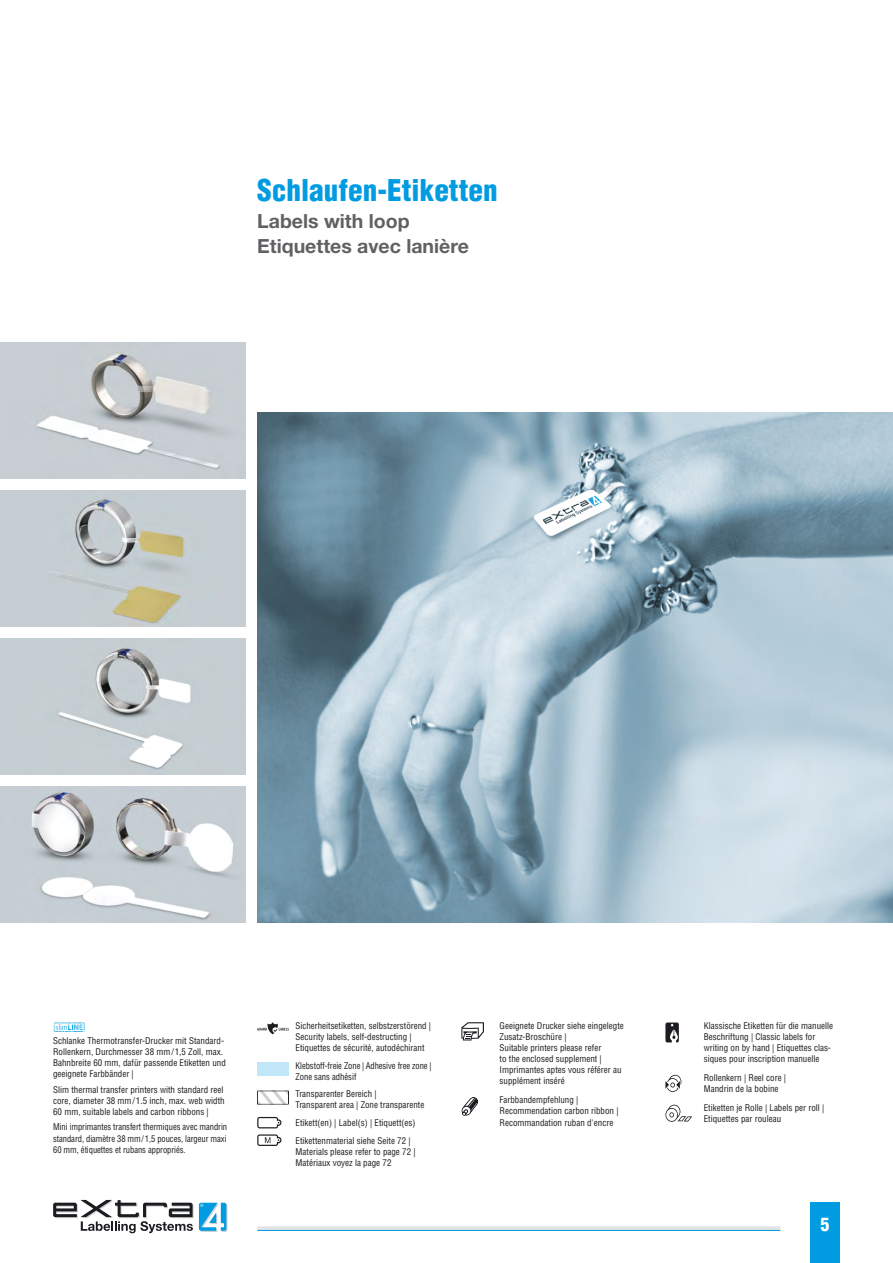
<style>
.page{position:relative;width:893px;height:1263px;background:#fff}
.page>*{position:absolute;margin:0;border:0;box-sizing:border-box;transform-origin:0 0}
.t1{font:900 condensed 29.25px "Helvetica";color:#009be1}
.t2{font:700 19.5px/24.6px "Helvetica Neue";color:rgb(27 28 32/.7)}
.t3{font:900 condensed 18px "Helvetica";color:#fff}
.t4{font:condensed 9px/11.1px "Helvetica";color:#1b1c20}
.t5{font:condensed 9px/11.1px "Helvetica";color:#1b1c20;scale:.95 1}
</style>
<div class="page">
<div style="left:810px;top:1202px;width:30px;height:61px;background:#009be1"></div>
<svg style="left:53px;top:1200px;width:175px;height:33px"></svg>
<hr style="left:257px;top:1226px;width:523px;height:4px;background:#e1e3e5">
<hr style="left:257px;top:1230px;width:523px;height:1px;background:#009be1">
<svg style="left:54px;top:1022px;width:31px;height:10px"></svg>
<svg style="left:257px;top:1022px;width:32px;height:12px"></svg>
<div style="left:257px;top:1062px;width:32px;height:14px;background:#c0e6f7"></div>
<svg style="left:257px;top:1117px;width:24px;height:11px"></svg>
<svg style="left:257px;top:1134px;width:24px;height:12px"></svg>
<svg style="left:461px;top:1022px;width:23px;height:18px"></svg>
<svg style="left:461px;top:1097px;width:17px;height:19px"></svg>
<svg style="left:665px;top:1022px;width:14px;height:20px"></svg>
<svg style="left:665px;top:1074px;width:16px;height:18px"></svg>
<svg style="left:665px;top:1104px;width:27px;height:18px"></svg>
<svg style="left:257px;top:1091px;width:32px;height:13px"></svg>
<img style="left:257px;top:412px;width:636px;height:511px">
<img style="left:0;top:787px;width:245px;height:136px">
<img style="left:0;top:639px;width:245px;height:136px">
<img style="left:0;top:491px;width:245px;height:136px">
<img style="left:0;top:343px;width:245px;height:136px">
<h1 class="t1" style="left:257px;top:171px;width:242px">Schlaufen-Etiketten</h1>
<h2 class="t2" style="left:257px;top:208px;width:213px">Labels with loop<br>Etiquettes avec lanière</h2>
<p class="t4" style="left:53px;top:1035px;width:174px">Schlanke Thermotransfer-Drucker mit Standard-Rollenkern, Durchmesser 38 mm/1,5 Zoll, max.<br>Bahnbreite 60 mm, dafür passende Etiketten und geeignete Farbbänder |</p>
<p class="t4" style="left:53px;top:1084px;width:173px;text-align:justify">Slim thermal transfer printers with standard reel core, diameter 38 mm/1.5 inch, max. web width 60 mm, suitable labels and carbon ribbons |</p>
<p class="t5" style="left:53px;top:1121px;width:185px;text-align:justify">Mini imprimantes transfert thermiques avec mandrin standard, diamètre 38 mm/1,5 pouces, largeur maxi 60 mm, étiquettes et rubans appropriés.</p>
<p class="t4" style="left:296px;top:1020px;width:137px">Sicherheitsetiketten, selbstzerstörend |<br>Security labels, self-destructing |<br>Etiquettes de sécurité, autodéchirant</p>
<p class="t5" style="left:296px;top:1060px;width:145px">Klebstoff-freie Zone | Adhesive free zone |<br>Zone sans adhésif</p>
<p class="t4" style="left:296px;top:1088px;width:130px">Transparenter Bereich |<br>Transparent area | Zone transparente</p>
<p class="t4" style="left:296px;top:1114px;width:121px;line-height:17.5px">Etikett(en) | Label(s) | Etiquett(es)<br>Etikettenmaterial siehe Seite 72 |</p>
<p class="t4" style="left:296px;top:1146px;width:122px">Materials please refer to page 72 |<br>Matériaux voyez la page 72</p>
<p class="t4" style="left:500px;top:1020px;width:126px">Geeignete Drucker siehe eingelegte<br>Zusatz-Broschüre |<br>Suitable printers please refer<br>to the enclosed supplement |<br>Imprimantes aptes vous référer au supplément inséré</p>
<p class="t4" style="left:500px;top:1094px;width:120px">Farbbandempfehlung |<br>Recommendation carbon ribbon |<br>Recommandation ruban d'encre</p>
<p class="t4" style="left:704px;top:1020px;width:131px">Klassische Etiketten für die manuelle Beschriftung | Classic labels for writing on by hand | Etiquettes clas&shy;siques pour inscription manuelle</p>
<p class="t4" style="left:704px;top:1072px;width:84px">Rollenkern | Reel core |<br>Mandrin de la bobine</p>
<p class="t4" style="left:704px;top:1102px;width:122px">Etiketten je Rolle | Labels per roll |<br>Etiquettes par rouleau</p>
<h3 class="t3" style="left:821px;top:1213px;width:10px">5</h3>
</div>
